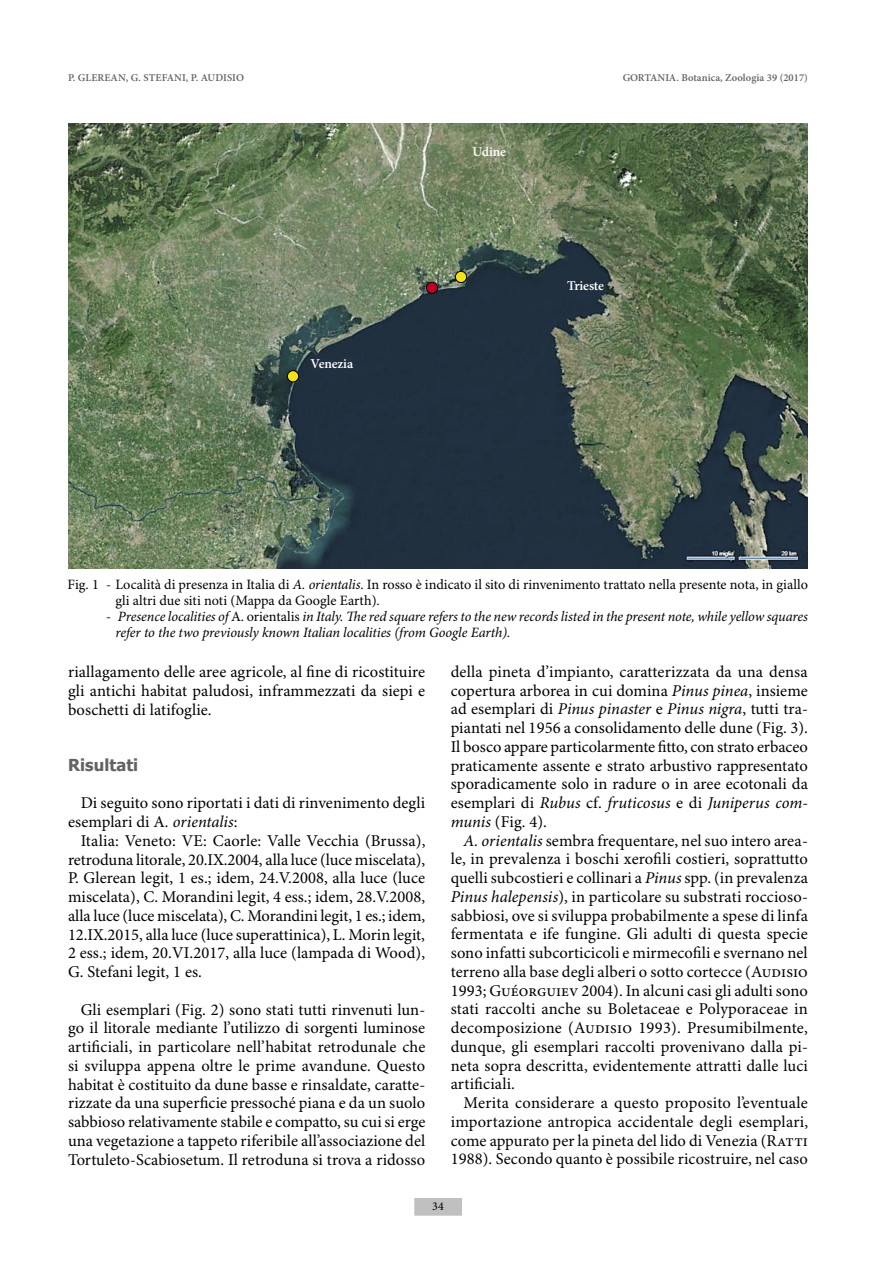
<style>
.page{position:relative;width:893px;height:1263px;background:#fff}
.page>*{position:absolute;margin:0;border:0;box-sizing:border-box;transform-origin:0 0}
.Normale{font:16.5px/18.8px "Minion Pro";letter-spacing:.005em;color:#000;text-align:justify}
.t1{font:700 16.5px "Tahoma";letter-spacing:.005em;color:#636363}
.t2{font:italic 14.25px/15.8px "Minion Pro";letter-spacing:-.01em;color:#000}
.t3{font:14.25px/15.8px "Minion Pro";color:#000}
.t4{font:600 13.5px "Minion Pro";letter-spacing:-.01em;color:#fff}
.t5{font:12px "Minion Pro";color:#000}
.Normale-2{font:600 10.5px "Minion Pro";letter-spacing:.005em;color:#636363}
.s1{font-style:italic}
.s2{font-style:normal}
</style>
<div class="page">
<div style="left:415px;top:1198px;width:46px;height:17px;background:#c0c0c0"></div>
<img style="left:68px;top:123px;width:740px;height:445px">
<div style="left:426px;top:282px;width:12px;height:11px;background:#be0027;border-radius:50%"></div>
<div style="left:426px;top:282px;width:12px;height:12px;border:1px solid #000;border-radius:50%"></div>
<div style="left:287px;top:371px;width:12px;height:11px;background:#f1e21a;border-radius:50%"></div>
<div style="left:287px;top:370px;width:12px;height:12px;border:1px solid #000;border-radius:50%"></div>
<div style="left:455px;top:271px;width:12px;height:12px;background:#f1e21a;border-radius:50%"></div>
<div style="left:455px;top:271px;width:12px;height:12px;border:1px solid #000;border-radius:50%"></div>
<p class="Normale-2" style="left:68px;top:71px;width:177px">P. GLEREAN, G. STEFANI, P. AUDISIO</p>
<p class="t4" style="left:311px;top:355px;width:44px">Venezia</p>
<p class="t4" style="left:473px;top:143px;width:35px">Udine</p>
<p class="Normale-2" style="left:623px;top:71px;width:187px">GORTANIA. Botanica, Zoologia 39 (2017)</p>
<p class="t4" style="left:567px;top:278px;width:38px">Trieste</p>
<p class="t3" style="left:116px;top:578px;width:694px;text-indent:-48px">Fig. 1 - Località di presenza in Italia di <span class="s1">A. orientalis</span>. In rosso è indicato il sito di rinvenimento trattato nella presente nota, in giallo gli altri due siti noti (Mappa da Google Earth).</p>
<p class="t2" style="left:116px;top:609px;width:694px;text-indent:-9px">- Presence localities of <span class="s2">A. orientalis</span> in Italy. The red square refers to the new records listed in the present note, while yellow squares refer to the two previously known Italian localities (from Google Earth).</p>
<p class="Normale" style="left:68px;top:663px;width:359px">riallagamento delle aree agricole, al fine di ricostituire gli antichi habitat paludosi, inframmezzati da siepi e boschetti di latifoglie.</p>
<p class="t1" style="left:68px;top:753px;width:72px">Risultati</p>
<p class="Normale" style="left:68px;top:794px;width:359px;text-indent:13px">Di seguito sono riportati i dati di rinvenimento degli esemplari di A<span class="s1">. orientalis</span>:</p>
<p class="Normale" style="left:68px;top:832px;width:359px;text-indent:13px">Italia: Veneto: VE: Caorle: Valle Vecchia (Brussa), retroduna litorale, 20.IX.2004, alla luce (luce miscelata), P. Glerean legit, 1 es.; idem, 24.V.2008, alla luce (luce miscelata), C. Morandini legit, 4 ess.; idem, 28.V.2008, alla luce (luce miscelata), C. Morandini legit, 1 es.; idem, 12.IX.2015, alla luce (luce superattinica), L. Morin legit, 2 ess.; idem, 20.VI.2017, alla luce (lampada di Wood), G. Stefani legit, 1 es.</p>
<p class="Normale" style="left:68px;top:1001px;width:359px;text-indent:13px">Gli esemplari (Fig. 2) sono stati tutti rinvenuti lun&shy;go il litorale mediante l’utilizzo di sorgenti luminose artificiali, in particolare nell’habitat retrodunale che si sviluppa appena oltre le prime avandune. Questo habitat è costituito da dune basse e rinsaldate, caratte&shy;rizzate da una superficie pressoché piana e da un suolo sabbioso relativamente stabile e compatto, su cui si erge una vegetazione a tappeto riferibile all’associazione del Tortuleto-Scabiosetum. Il retroduna si trova a ridosso</p>
<p class="Normale" style="left:451px;top:663px;width:359px">della pineta d’impianto, caratterizzata da una densa copertura arborea in cui domina <span class="s1">Pinus pinea</span>, insieme ad esemplari di <span class="s1">Pinus pinaster</span> e <span class="s1">Pinus nigra</span>, tutti tra&shy;piantati nel 1956 a consolidamento delle dune (Fig. 3).<br>Il bosco appare particolarmente fitto, con strato erbaceo praticamente assente e strato arbustivo rappresentato sporadicamente solo in radure o in aree ecotonali da esemplari di <span class="s1">Rubus</span> cf. <span class="s1">fruticosus</span> e di <span class="s1">Juniperus com&shy;munis</span> (Fig. 4).</p>
<p class="Normale" style="left:451px;top:832px;width:359px;text-indent:13px"><span class="s1">A. orientalis</span> sembra frequentare, nel suo intero area&shy;le, in prevalenza i boschi xerofili costieri, soprattutto quelli subcostieri e collinari a <span class="s1">Pinus</span> spp. (in prevalenza <span class="s1">Pinus halepensis</span>), in particolare su substrati roccioso&shy;sabbiosi, ove si sviluppa probabilmente a spese di linfa fermentata e ife fungine. Gli adulti di questa specie sono infatti subcorticicoli e mirmecofili e svernano nel terreno alla base degli alberi o sotto cortecce (Audisio 1993; Guéorguiev 2004). In alcuni casi gli adulti sono stati raccolti anche su Boletaceae e Polyporaceae in decomposizione (Audisio 1993). Presumibilmente, dunque, gli esemplari raccolti provenivano dalla pi&shy;neta sopra descritta, evidentemente attratti dalle luci artificiali.</p>
<p class="Normale" style="left:451px;top:1094px;width:359px;text-indent:13px">Merita considerare a questo proposito l’eventuale importazione antropica accidentale degli esemplari, come appurato per la pineta del lido di Venezia (Ratti 1988). Secondo quanto è possibile ricostruire, nel caso</p>
<p class="t5" style="left:432px;top:1199px;width:13px">34</p>
</div>
